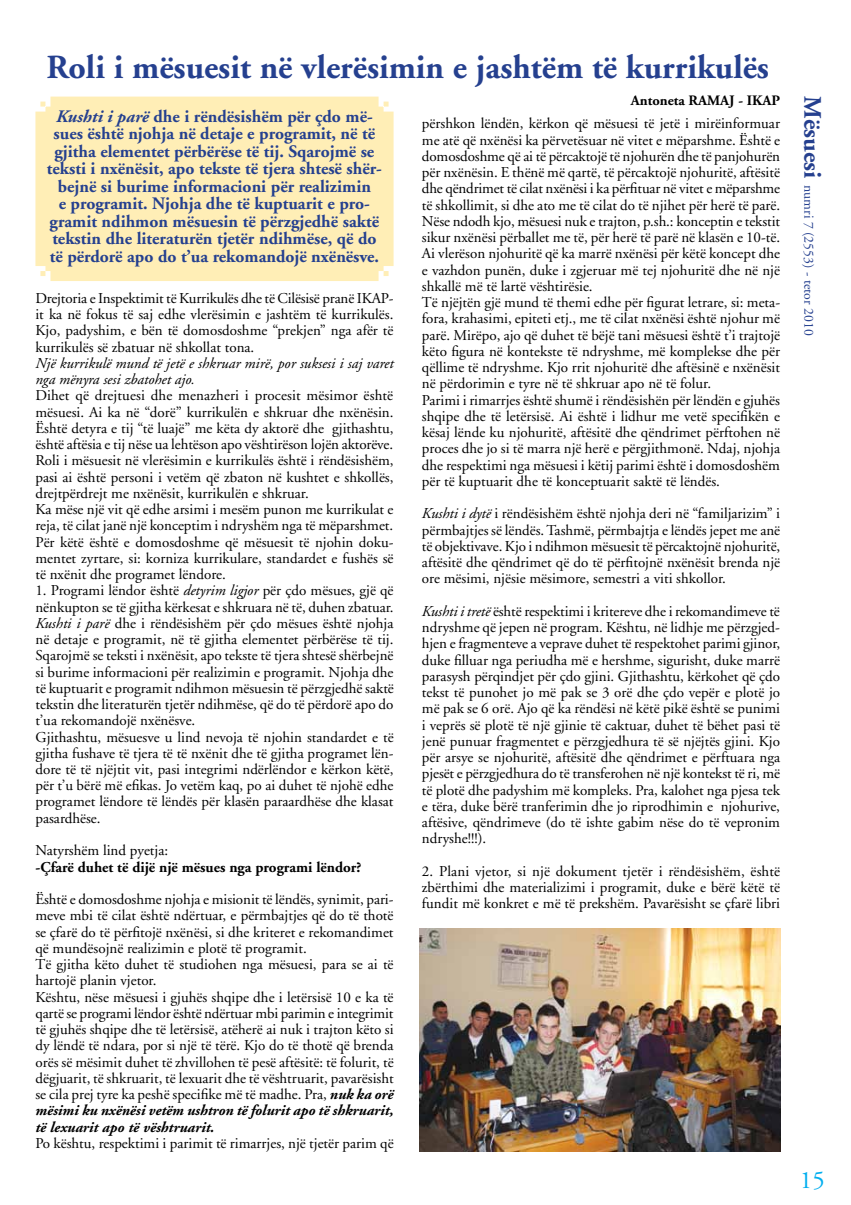
<style>
.page{position:relative;width:851px;height:1205px;background:#fff}
.page>*{position:absolute;margin:0;border:0;box-sizing:border-box;transform-origin:0 0}
.t1{font:700 33.75px "Adobe Garamond";color:#25408f}
.t2{font:25px "Adobe Garamond";color:#00aeef}
.t3{font:700 17.5px/17.5px "Adobe Garamond";color:#25408f;text-align:center}
.t4{font:15px/16.2px "Adobe Garamond";color:#000;text-align:justify}
.t5{font:italic 15px/16.2px "Adobe Garamond";color:#000}
.t6{font:700 15px "Adobe Garamond";color:#000}
.t7{font:700 14.38px "Adobe Garamond";color:#000}
.t8{font:13.75px "Adobe Garamond";color:#25408f}
.s1{font-style:italic}
.s2{font-weight:700;font-style:italic}
.s3{font-weight:700;font-size:25px}
</style>
<div class="page">
<div style="left:35px;top:97px;width:358px;height:184px;background:#ffeeb6"></div>
<img style="left:420px;top:928px;width:360px;height:224px">
<h1 class="t1" style="left:46px;top:49px;width:723px">Roli i mësuesit në vlerësimin e jashtëm të kurrikulës</h1>
<p class="t7" style="left:630px;top:93px;width:151px">Antoneta RAMAJ - IKAP</p>
<p class="t3" style="left:47px;top:108px;width:336px"><span class="s1">Kushti i parë</span> dhe i rëndësishëm për çdo më&shy;sues është njohja në detaje e programit, në të gjitha elementet përbërëse të tij. Sqarojmë se teksti i nxënësit, apo tekste të tjera shtesë shër&shy;bejnë si burime informacioni për realizimin<br>e programit. Njohja dhe të kuptuarit e pro&shy;gramit ndihmon mësuesin të përzgjedhë saktë tekstin dhe literaturën tjetër ndihmëse, që do të përdorë apo do t’ua rekomandojë nxënësve.</p>
<p class="t4" style="left:422px;top:116px;width:360px;text-align:left">përshkon lëndën, kërkon që mësuesi të jetë i mirëinformuar me atë që nxënësi ka përvetësuar në vitet e mëparshme. Është e domosdoshme që ai të përcaktojë të njohurën dhe të panjohurën për nxënësin. E thënë më qartë, të përcaktojë njohuritë, aftësitë dhe qëndrimet të cilat nxënësi i ka përfituar në vitet e mëparshme të shkollimit, si dhe ato me të cilat do të njihet për herë të parë.<br>Nëse ndodh kjo, mësuesi nuk e trajton, p.sh.: konceptin e tekstit sikur nxënësi përballet me të, për herë të parë në klasën e 10-të.<br>Ai vlerëson njohuritë që ka marrë nxënësi për këtë koncept dhe e vazhdon punën, duke i zgjeruar më tej njohuritë dhe në një shkallë më të lartë vështirësie.<br>Të njëjtën gjë mund të themi edhe për figurat letrare, si: meta&shy;fora, krahasimi, epiteti etj., me të cilat nxënësi është njohur më parë. Mirëpo, ajo që duhet të bëjë tani mësuesi është t’i trajtojë këto figura në kontekste të ndryshme, më komplekse dhe për qëllime të ndryshme. Kjo rrit njohuritë dhe aftësinë e nxënësit në përdorimin e tyre në të shkruar apo në të folur.<br>Parimi i rimarrjes është shumë i rëndësishën për lëndën e gjuhës shqipe dhe të letërsisë. Ai është i lidhur me vetë specifikën e kësaj lënde ku njohuritë, aftësitë dhe qëndrimet përftohen në proces dhe jo si të marra një herë e përgjithmonë. Ndaj, njohja dhe respektimi nga mësuesi i këtij parimi është i domosdoshëm për të kuptuarit dhe të konceptuarit saktë të lëndës.</p>
<p class="t4" style="left:422px;top:506px;width:360px"><span class="s1">Kushti i dytë</span> i rëndësishëm është njohja deri në “familjarizim” i përmbajtjes së lëndës. Tashmë, përmbajtja e lëndës jepet me anë të objektivave. Kjo i ndihmon mësuesit të përcaktojnë njohuritë, aftësitë dhe qëndrimet që do të përfitojnë nxënësit brenda një ore mësimi, njësie mësimore, semestri a viti shkollor.</p>
<p class="t4" style="left:422px;top:603px;width:359px"><span class="s1">Kushti i tretë</span> është respektimi i kritereve dhe i rekomandimeve të ndryshme që jepen në program. Kështu, në lidhje me përzgjed&shy;hjen e fragmenteve a veprave duhet të respektohet parimi gjinor, duke filluar nga periudha më e hershme, sigurisht, duke marrë parasysh përqindjet për çdo gjini. Gjithashtu, kërkohet që çdo tekst të punohet jo më pak se 3 orë dhe çdo vepër e plotë jo më pak se 6 orë. Ajo që ka rëndësi në këtë pikë është se punimi i veprës së plotë të një gjinie të caktuar, duhet të bëhet pasi të jenë punuar fragmentet e përzgjedhura të së njëjtës gjini. Kjo për arsye se njohuritë, aftësitë dhe qëndrimet e përftuara nga pjesët e përzgjedhura do të transferohen në një kontekst të ri, më të plotë dhe padyshim më kompleks. Pra, kalohet nga pjesa tek e tëra, duke bërë tranferimin dhe jo riprodhimin e njohurive, aftësive, qëndrimeve (do të ishte gabim nëse do të vepronim ndryshe!!!).</p>
<p class="t4" style="left:422px;top:863px;width:359px">2. Plani vjetor, si një dokument tjetër i rëndësishëm, është zbërthimi dhe materializimi i programit, duke e bërë këtë të fundit më konkret e më të prekshëm. Pavarësisht se çfarë libri</p>
<p class="t4" style="left:35px;top:290px;width:360px">Drejtoria e Inspektimit të Kurrikulës dhe të Cilësisë pranë IKAP&shy;it ka në fokus të saj edhe vlerësimin e jashtëm të kurrikulës.<br>Kjo, padyshim, e bën të domosdoshme “prekjen” nga afër të kurrikulës së zbatuar në shkollat tona.</p>
<p class="t5" style="left:35px;top:355px;width:359px">Një kurrikulë mund të jetë e shkruar mirë, por suksesi i saj varet nga mënyra sesi zbatohet ajo.</p>
<p class="t4" style="left:35px;top:388px;width:359px;text-align:left">Dihet që drejtuesi dhe menazheri i procesit mësimor është mësuesi. Ai ka në “dorë” kurrikulën e shkruar dhe nxënësin.<br>Është detyra e tij “të luajë” me këta dy aktorë dhe gjithashtu, është aftësia e tij nëse ua lehtëson apo vështirëson lojën aktorëve.<br>Roli i mësuesit në vlerësimin e kurrikulës është i rëndësishëm, pasi ai është personi i vetëm që zbaton në kushtet e shkollës, drejtpërdrejt me nxënësit, kurrikulën e shkruar.<br>Ka mëse një vit që edhe arsimi i mesëm punon me kurrikulat e reja, të cilat janë një konceptim i ndryshëm nga të mëparshmet.<br>Për këtë është e domosdoshme që mësuesit të njohin doku&shy;mentet zyrtare, si: korniza kurrikulare, standardet e fushës së të nxënit dhe programet lëndore.</p>
<p class="t4" style="left:35px;top:583px;width:360px;text-align:left">1. Programi lëndor është <span class="s1">detyrim ligjor</span> për çdo mësues, gjë që nënkupton se të gjitha kërkesat e shkruara në të, duhen zbatuar.<br><span class="s1">Kushti i parë</span> dhe i rëndësishëm për çdo mësues është njohja në detaje e programit, në të gjitha elementet përbërëse të tij.<br>Sqarojmë se teksti i nxënësit, apo tekste të tjera shtesë shërbejnë si burime informacioni për realizimin e programit. Njohja dhe të kuptuarit e programit ndihmon mësuesin të përzgjedhë saktë tekstin dhe literaturën tjetër ndihmëse, që do të përdorë apo do t’ua rekomandojë nxënësve.<br>Gjithashtu, mësuesve u lind nevoja të njohin standardet e të gjitha fushave të tjera të të nxënit dhe të gjitha programet lën&shy;dore të të njëjtit vit, pasi integrimi ndërlëndor e kërkon këtë, për t’u bërë më efikas. Jo vetëm kaq, po ai duhet të njohë edhe programet lëndore të lëndës për klasën paraardhëse dhe klasat pasardhëse.</p>
<p class="t4" style="left:35px;top:843px;width:134px">Natyrshëm lind pyetja:</p>
<p class="t6" style="left:35px;top:858px;width:327px">-Çfarë duhet të dijë një mësues nga programi lëndor?</p>
<p class="t4" style="left:35px;top:891px;width:360px;text-align:left">Është e domosdoshme njohja e misionit të lëndës, synimit, pari&shy;meve mbi të cilat është ndërtuar, e përmbajtjes që do të thotë se çfarë do të përfitojë nxënësi, si dhe kriteret e rekomandimet që mundësojnë realizimin e plotë të programit.<br>Të gjitha këto duhet të studiohen nga mësuesi, para se ai të hartojë planin vjetor.<br>Kështu, nëse mësuesi i gjuhës shqipe dhe i letërsisë 10 e ka të qartë se programi lëndor është ndërtuar mbi parimin e integrimit të gjuhës shqipe dhe të letërsisë, atëherë ai nuk i trajton këto si dy lëndë të ndara, por si një të tërë. Kjo do të thotë që brenda orës së mësimit duhet të zhvillohen të pesë aftësitë: të folurit, të dëgjuarit, të shkruarit, të lexuarit dhe të vështruarit, pavarësisht se cila prej tyre ka peshë specifike më të madhe. Pra, <span class="s2">nuk ka orë mësimi ku nxënësi vetëm ushtron të folurit apo të shkruarit, të lexuarit apo të vështruarit.</span></p>
<p class="t4" style="left:35px;top:1135px;width:359px">Po kështu, respektimi i parimit të rimarrjes, një tjetër parim që</p>
<p class="t8" style="left:815px;top:96px;width:241px;rotate:90deg"><span class="s3">Mësuesi</span> numri 7 (2553) - tetor 2010</p>
<h2 class="t2" style="left:799px;top:1167px;width:26px">15</h2>
</div>
